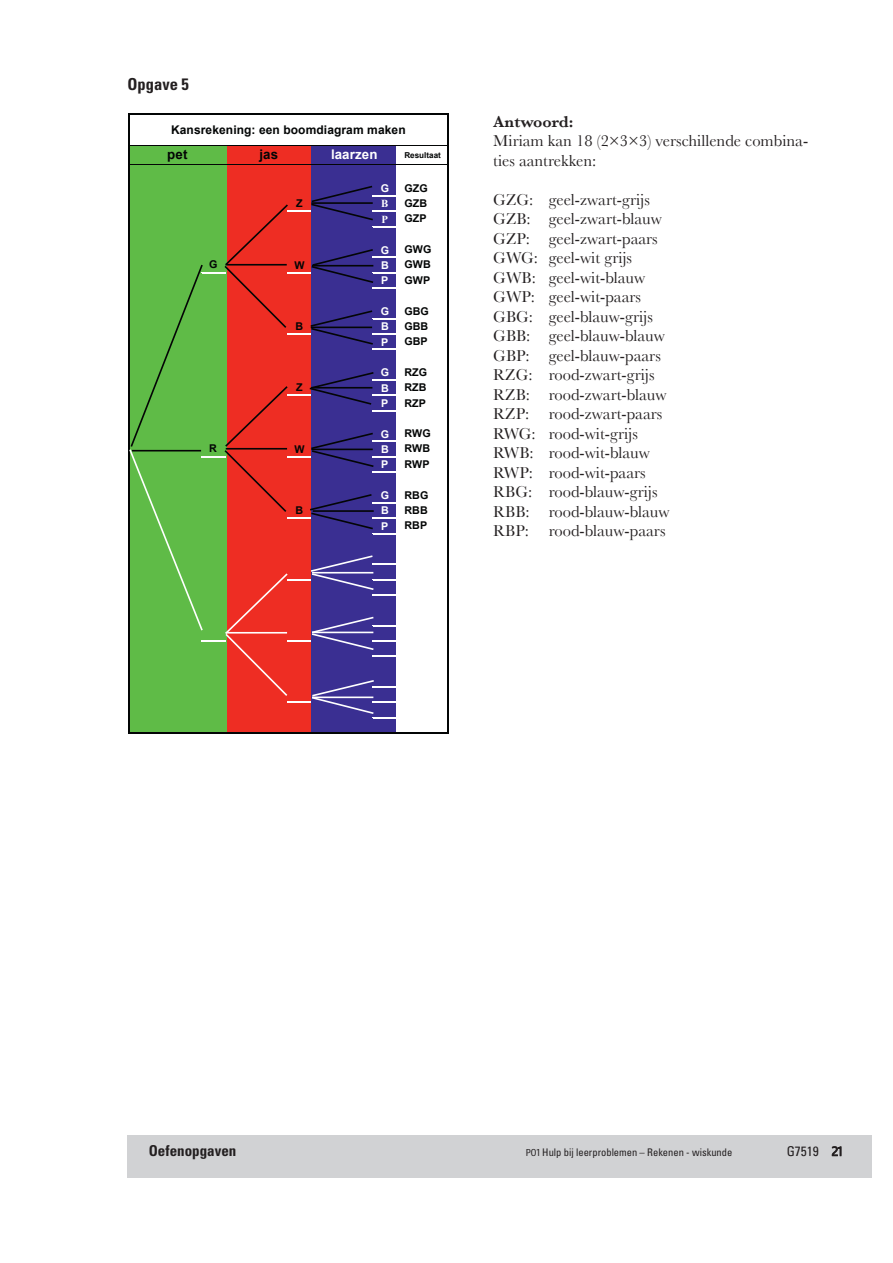
<style>
.page{position:relative;width:893px;height:1263px;background:#fff}
.page>*{position:absolute;margin:0;border:0;box-sizing:border-box;transform-origin:0 0}
.t1{font:16.5px/19.5px "Baskerville";color:#231f20}
.t2{font:600 16.5px "Baskerville";color:#231f20}
.t3{font:700 condensed 16.5px "Univers";color:#231f20}
.t4{font:700 condensed 15px "Univers";color:#231f20}
.t5{font:condensed 13.5px "Univers";color:#231f20}
.t6{font:700 13.35px "Arial";letter-spacing:.01em;color:#fff}
.t7{font:700 13.35px "Arial";letter-spacing:.01em;color:#030505}
.t8{font:700 12px "Arial";letter-spacing:.01em;color:#030505}
.t9{font:700 10.65px "Arial";letter-spacing:.01em;color:#030505}
.t10{font:700 10.65px "Arial";color:#fff}
.t11{font:700 10.65px "Times New Roman";color:#fff}
.t12{font:condensed 10.5px "Univers";color:#231f20}
.t13{font:700 8.1px "Arial";color:#030505}
.s1{font-family:"Praxis Next"}
</style>
<div class="page">
<div style="left:128px;top:1135px;width:744px;height:43px;background:#d1d2d4"></div>
<hr style="left:130px;top:113px;width:317px;height:2px;background:#030505">
<hr style="left:128px;top:115px;width:2px;height:30px;background:#030505">
<hr style="left:447px;top:115px;width:2px;height:30px;background:#030505">
<hr style="left:397px;top:145px;width:50px;height:1px;background:#030505">
<hr style="left:397px;top:164px;width:50px;height:1px;background:#030505">
<hr style="left:399px;top:732px;width:48px;height:2px;background:#030505">
<svg style="left:447px;top:145px;width:2px;height:589px"></svg>
<svg style="left:128px;top:145px;width:271px;height:589px;background:#816455"></svg>
<hr style="left:226px;top:632px;width:61px;height:1px;background:#fff">
<p class="t3" style="left:128px;top:74px;width:63px">Opgave 5</p>
<p class="t8" style="left:171px;top:122px;width:236px">Kansrekening: een boomdiagram maken</p>
<p class="t7" style="left:167px;top:146px;width:22px">pet</p>
<p class="t7" style="left:260px;top:146px;width:20px">jas</p>
<p class="t6" style="left:331px;top:146px;width:48px">laarzen</p>
<p class="t13" style="left:404px;top:150px;width:38px">Resultaat</p>
<p class="t10" style="left:381px;top:181px;width:10px">G</p>
<p class="t9" style="left:404px;top:181px;width:25px">GZG</p>
<p class="t9" style="left:296px;top:197px;width:8px">Z</p>
<p class="t11" style="left:381px;top:197px;width:9px">B</p>
<p class="t9" style="left:404px;top:196px;width:24px">GZB</p>
<p class="t11" style="left:382px;top:212px;width:8px">P</p>
<p class="t9" style="left:404px;top:212px;width:24px">GZP</p>
<p class="t10" style="left:381px;top:243px;width:10px">G</p>
<p class="t9" style="left:404px;top:242px;width:28px">GWG</p>
<p class="t9" style="left:209px;top:258px;width:10px">G</p>
<p class="t9" style="left:294px;top:258px;width:12px">W</p>
<p class="t10" style="left:381px;top:258px;width:9px">B</p>
<p class="t9" style="left:404px;top:258px;width:28px">GWB</p>
<p class="t10" style="left:381px;top:274px;width:9px">P</p>
<p class="t9" style="left:404px;top:273px;width:27px">GWP</p>
<p class="t10" style="left:381px;top:304px;width:10px">G</p>
<p class="t9" style="left:404px;top:304px;width:26px">GBG</p>
<p class="t9" style="left:296px;top:319px;width:9px">B</p>
<p class="t10" style="left:381px;top:319px;width:9px">B</p>
<p class="t9" style="left:404px;top:319px;width:25px">GBB</p>
<p class="t10" style="left:381px;top:335px;width:9px">P</p>
<p class="t9" style="left:404px;top:334px;width:25px">GBP</p>
<p class="t10" style="left:381px;top:365px;width:10px">G</p>
<p class="t9" style="left:404px;top:365px;width:24px">RZG</p>
<p class="t9" style="left:296px;top:380px;width:8px">Z</p>
<p class="t10" style="left:381px;top:381px;width:9px">B</p>
<p class="t9" style="left:404px;top:380px;width:24px">RZB</p>
<p class="t10" style="left:381px;top:396px;width:9px">P</p>
<p class="t9" style="left:404px;top:396px;width:23px">RZP</p>
<p class="t10" style="left:381px;top:427px;width:10px">G</p>
<p class="t9" style="left:404px;top:426px;width:28px">RWG</p>
<p class="t9" style="left:209px;top:442px;width:9px">R</p>
<p class="t9" style="left:294px;top:442px;width:12px">W</p>
<p class="t10" style="left:381px;top:442px;width:9px">B</p>
<p class="t9" style="left:404px;top:442px;width:27px">RWB</p>
<p class="t10" style="left:381px;top:458px;width:9px">P</p>
<p class="t9" style="left:404px;top:457px;width:27px">RWP</p>
<p class="t10" style="left:381px;top:488px;width:10px">G</p>
<p class="t9" style="left:404px;top:488px;width:25px">RBG</p>
<p class="t9" style="left:296px;top:504px;width:9px">B</p>
<p class="t10" style="left:381px;top:504px;width:9px">B</p>
<p class="t9" style="left:404px;top:503px;width:25px">RBB</p>
<p class="t10" style="left:381px;top:519px;width:9px">P</p>
<p class="t9" style="left:404px;top:519px;width:24px">RBP</p>
<p class="t2" style="left:493px;top:112px;width:82px">Antwoord:</p>
<p class="t1" style="left:493px;top:131px;width:316px">Miriam kan 18 (2×3×3) verschillende combina&shy;ties aantrekken:</p>
<p class="t1" style="left:493px;top:189px;width:178px">GZG: geel-zwart-grijs<br>GZB: geel-zwart-blauw<br>GZP: geel-zwart-paars<br>GWG: geel-wit grijs<br>GWB: geel-wit-blauw<br>GWP: geel-wit-paars<br>GBG: geel-blauw-grijs<br>GBB: geel-blauw-blauw<br>GBP: geel-blauw-paars<br>RZG: rood-zwart-grijs<br>RZB: rood-zwart-blauw<br>RZP: rood-zwart-paars<br>RWG: rood-wit-grijs<br>RWB: rood-wit-blauw<br>RWP: rood-wit-paars<br>RBG: rood-blauw-grijs<br>RBB: rood-blauw-blauw<br>RBP: rood-blauw-paars</p>
<p class="t4" style="left:149px;top:1141px;width:89px">Oefenopgaven</p>
<p class="t12" style="left:526px;top:1145px;width:208px"><span class="s1">P01</span> Hulp bij leerproblemen – Rekenen - wiskunde</p>
<p class="t5" style="left:787px;top:1142px;width:57px">G7519 <span class="s1">21</span></p>
</div>
